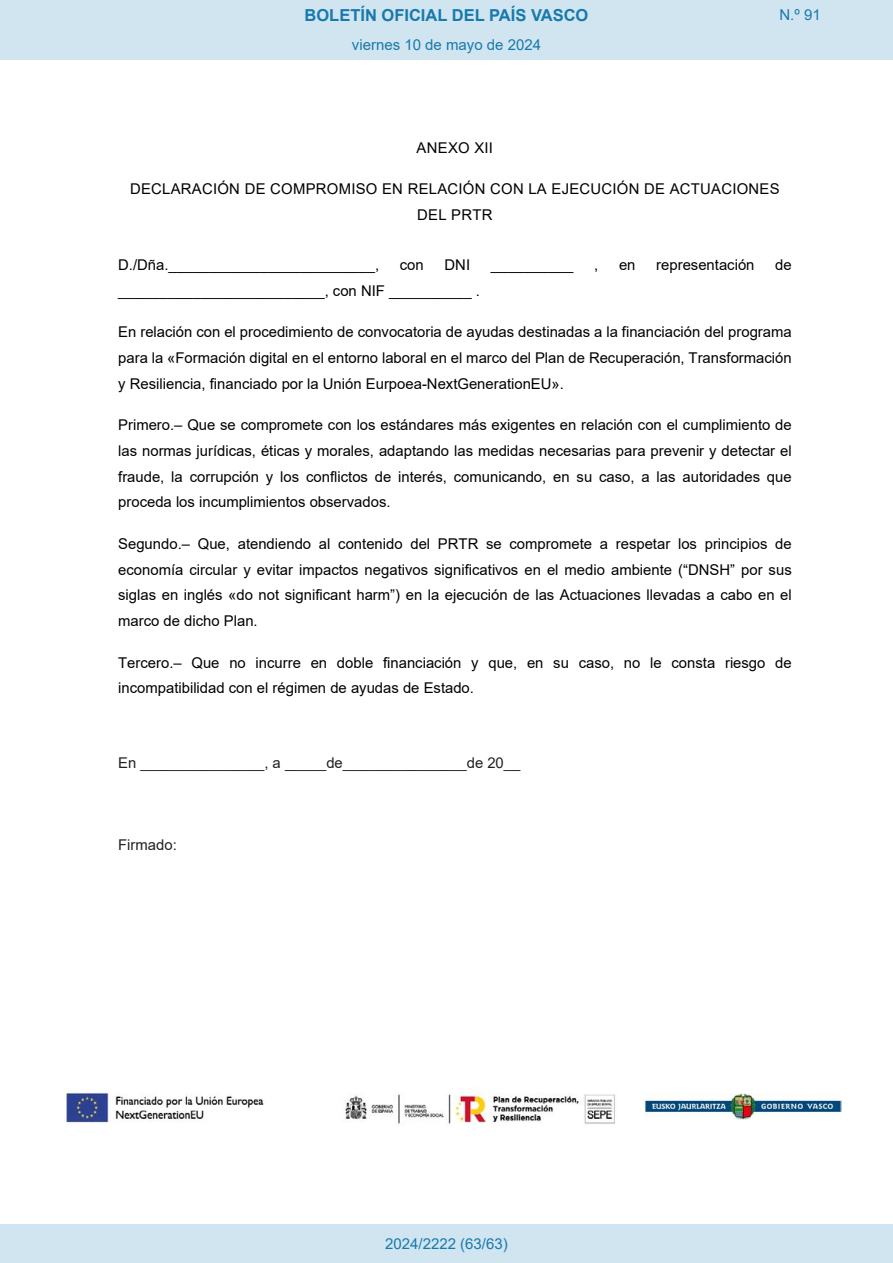
<style>
.page{position:relative;width:893px;height:1263px;background:#fff}
.page>*{position:absolute;margin:0;border:0;box-sizing:border-box;transform-origin:0 0}
.t1{font:700 16.5px "Arial";color:#1879ad}
.Paginacion_Centro{font:15px "Arial";color:#1879ad}
.t2{font:14.85px/25.7px "Arial";color:#000;text-align:justify}
.t3{font:14.85px/25.7px "Arial";letter-spacing:.02em;color:#000;text-align:center}
.t4{font:14.85px "Arial";color:#202124}
</style>
<div class="page">
<img style="left:65px;top:1089px;width:551px;height:35px">
<img style="left:644px;top:1094px;width:197px;height:26px">
<div style="left:0;top:0;width:893px;height:60px;background:#d0e5f0"></div>
<div style="left:0;top:1225px;width:893px;height:38px;background:#d0e5f0"></div>
<p class="t1" style="left:305px;top:3px;width:285px">BOLETÍN OFICIAL DEL PAÍS VASCO</p>
<p class="Paginacion_Centro" style="left:779px;top:5px;width:43px">N.º 91</p>
<p class="Paginacion_Centro" style="left:352px;top:35px;width:191px">viernes 10 de mayo de 2024</p>
<p class="t3" style="left:417px;top:134px;width:78px">ANEXO XII</p>
<p class="t3" style="left:130px;top:176px;width:651px">DECLARACIÓN DE COMPROMISO EN RELACIÓN CON LA EJECUCIÓN DE ACTUACIONES<br>DEL PRTR</p>
<p class="t2" style="left:118px;top:252px;width:262px">D./Dña._________________________,</p>
<p class="t2" style="left:400px;top:252px;width:25px">con</p>
<p class="t2" style="left:445px;top:252px;width:27px">DNI</p>
<p class="t2" style="left:491px;top:252px;width:84px">__________</p>
<p class="t2" style="left:619px;top:252px;width:18px">en</p>
<p class="t2" style="left:656px;top:252px;width:100px">representación</p>
<p class="t2" style="left:775px;top:252px;width:18px">de</p>
<p class="t2" style="left:594px;top:252px;width:6px">,</p>
<p class="t2" style="left:118px;top:277px;width:363px">_________________________, con NIF __________ .</p>
<p class="t2" style="left:118px;top:319px;width:675px">En relación con el procedimiento de convocatoria de ayudas destinadas a la financiación del programa para la «Formación digital en el entorno laboral en el marco del Plan de Recuperación, Transformación y Resiliencia, financiado por la Unión Eurpoea-NextGenerationEU».</p>
<p class="t2" style="left:118px;top:412px;width:675px">Primero.– Que se compromete con los estándares más exigentes en relación con el cumplimiento de las normas jurídicas, éticas y morales, adaptando las medidas necesarias para prevenir y detectar el fraude, la corrupción y los conflictos de interés, comunicando, en su caso, a las autoridades que proceda los incumplimientos observados.</p>
<p class="t2" style="left:118px;top:531px;width:675px">Segundo.– Que, atendiendo al contenido del PRTR se compromete a respetar los principios de economía circular y evitar impactos negativos significativos en el medio ambiente (“DNSH” por sus siglas en inglés «do not significant harm”) en la ejecución de las Actuaciones llevadas a cabo en el marco de dicho Plan.</p>
<p class="t2" style="left:118px;top:650px;width:675px">Tercero.– Que no incurre en doble financiación y que, en su caso, no le consta riesgo de incompatibilidad con el régimen de ayudas de Estado.</p>
<p class="t4" style="left:118px;top:752px;width:404px">En _______________, a _____de_______________de 20__</p>
<p class="t4" style="left:118px;top:834px;width:60px">Firmado:</p>
<p class="Paginacion_Centro" style="left:385px;top:1234px;width:124px">2024/2222 (63/63)</p>
</div>
